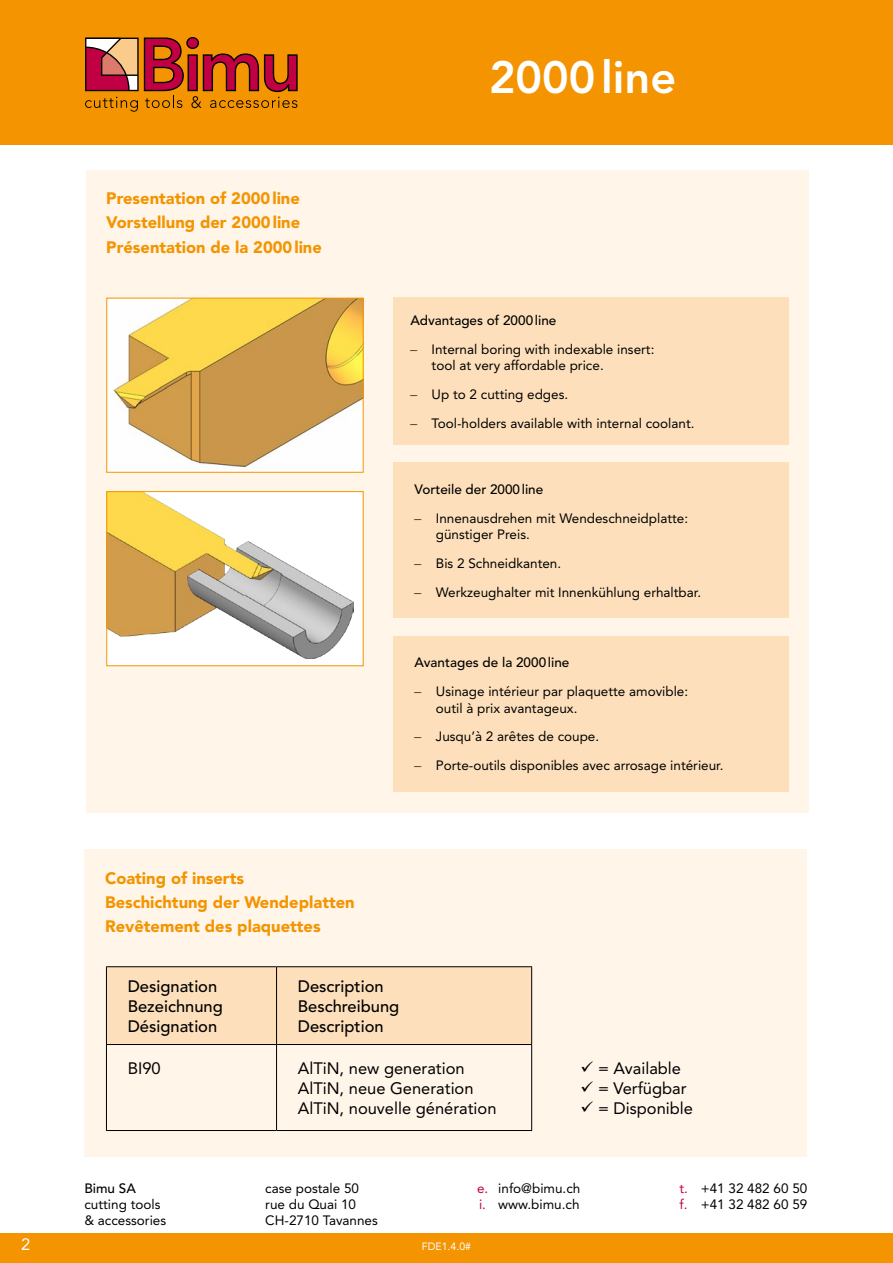
<style>
.page{position:relative;width:893px;height:1263px;background:#fff}
.page>*{position:absolute;margin:0;border:0;box-sizing:border-box;transform-origin:0 0}
.t1{font:800 45px "Avenir";color:#fff}
.t2{font:900 16.5px/24px "Avenir";color:#f39400}
.t3{font:16.5px/19.8px "Avenir";color:#000}
.t4{font:500 16.5px/19.8px "Avenir";color:#000}
.t5{font:16.5px "Avenir";color:#fff}
.t6{font:13.5px/16.2px "Avenir";color:#000}
.t7{font:500 13.5px "Avenir";color:#000}
.t8{font:10.5px "Avenir";color:#fff}
.s1{font-family:"Times New Roman"}
.s2{color:#c10044}
</style>
<div class="page">
<div style="left:0;top:1233px;width:893px;height:30px;background:#f39400"></div>
<div style="left:0;top:0;width:893px;height:145px;background:#f39400"></div>
<svg style="left:85px;top:37px;width:213px;height:75px"></svg>
<div style="left:86px;top:170px;width:722px;height:642px;background:#fff5e9"></div>
<div style="left:393px;top:298px;width:396px;height:147px;background:#fde0bb"></div>
<div style="left:393px;top:462px;width:396px;height:156px;background:#fde0bb"></div>
<div style="left:393px;top:636px;width:396px;height:156px;background:#fde0bb"></div>
<img style="left:108px;top:300px;width:254px;height:171px">
<div style="left:106px;top:298px;width:258px;height:175px;border:1px solid #f39400"></div>
<div style="left:85px;top:849px;width:722px;height:308px;background:#fff5e9"></div>
<div style="left:107px;top:967px;width:424px;height:77px;background:#fde0bb"></div>
<hr style="left:106px;top:966px;width:171px;height:1px;background:#000">
<hr style="left:106px;top:967px;width:1px;height:77px;background:#000">
<hr style="left:277px;top:966px;width:255px;height:1px;background:#000">
<hr style="left:276px;top:967px;width:1px;height:77px;background:#000">
<hr style="left:531px;top:967px;width:1px;height:77px;background:#000">
<hr style="left:106px;top:1044px;width:171px;height:1px;background:#000">
<hr style="left:277px;top:1044px;width:255px;height:1px;background:#000">
<hr style="left:106px;top:1045px;width:1px;height:85px;background:#000">
<hr style="left:276px;top:1045px;width:1px;height:85px;background:#000">
<hr style="left:531px;top:1045px;width:1px;height:85px;background:#000">
<hr style="left:106px;top:1130px;width:171px;height:1px;background:#000">
<hr style="left:277px;top:1130px;width:255px;height:1px;background:#000">
<div style="left:107px;top:492px;width:256px;height:174px;background:#fff"></div>
<img style="left:108px;top:493px;width:246px;height:165px">
<div style="left:106px;top:491px;width:258px;height:175px;border:1px solid #f39400"></div>
<p class="t2" style="left:106px;top:187px;width:217px">Presentation of 2000line<br>Vorstellung der 2000line<br>Présentation de la 2000line</p>
<p class="t2" style="left:105px;top:866px;width:251px">Coating of inserts<br>Beschichtung der Wendeplatten<br>Revêtement des plaquettes</p>
<h1 class="t1" style="left:489px;top:51px;width:189px">2000line</h1>
<p class="t7" style="left:410px;top:313px;width:147px">Advantages of 2000line</p>
<p class="t6" style="left:432px;top:341px;width:224px;text-indent:-21px"><span class="s1">–</span> Internal boring with indexable insert: tool at very affordable price.</p>
<p class="t6" style="left:410px;top:386px;width:159px"><span class="s1">–</span> Up to 2 cutting edges.</p>
<p class="t6" style="left:410px;top:415px;width:286px"><span class="s1">–</span> Tool-holders available with internal coolant.</p>
<p class="t7" style="left:415px;top:482px;width:130px">Vorteile der 2000line</p>
<p class="t6" style="left:436px;top:510px;width:254px;text-indent:-21px"><span class="s1">–</span> Innenausdrehen mit Wendeschneidplatte: günstiger Preis.</p>
<p class="t6" style="left:415px;top:555px;width:148px"><span class="s1">–</span> Bis 2 Schneidkanten.</p>
<p class="t6" style="left:415px;top:584px;width:288px"><span class="s1">–</span> Werkzeughalter mit Innenkühlung erhaltbar.</p>
<p class="t7" style="left:415px;top:655px;width:156px">Avantages de la 2000line</p>
<p class="t6" style="left:436px;top:684px;width:254px;text-indent:-21px"><span class="s1">–</span> Usinage intérieur par plaquette amovible: outil à prix avantageux.</p>
<p class="t6" style="left:415px;top:729px;width:186px"><span class="s1">–</span> Jusqu’à 2 arêtes de coupe.</p>
<p class="t6" style="left:415px;top:758px;width:310px"><span class="s1">–</span> Porte-outils disponibles avec arrosage intérieur.</p>
<p class="t4" style="left:128px;top:977px;width:97px">Designation<br>Bezeichnung<br>Désignation</p>
<p class="t4" style="left:298px;top:977px;width:103px">Description<br>Beschreibung<br>Description</p>
<p class="t3" style="left:128px;top:1058px;width:35px">BI90</p>
<p class="t3" style="left:298px;top:1058px;width:200px">AlTiN, new generation<br>AlTiN, neue Generation<br>AlTiN, nouvelle génération</p>
<p class="t3" style="left:580px;top:1058px;width:102px">✓ = Available</p>
<p class="t3" style="left:580px;top:1078px;width:108px">✓ = Verfügbar</p>
<p class="t3" style="left:580px;top:1098px;width:114px">✓ = Disponible</p>
<p class="t7" style="left:84px;top:1180px;width:53px">Bimu SA</p>
<p class="t6" style="left:84px;top:1196px;width:83px">cutting tools &amp; accessories</p>
<p class="t6" style="left:265px;top:1180px;width:114px">case postale 50 rue du Quai 10<br>CH-2710 Tavannes</p>
<p class="t6" style="left:477px;top:1180px;width:105px"><span class="s2">e.</span> info@bimu.ch <span class="s2">i.</span> www.bimu.ch</p>
<p class="t6" style="left:679px;top:1180px;width:129px"><span class="s2">t.</span> +41 32 482 60 50 <span class="s2">f.</span> +41 32 482 60 59</p>
<p class="t5" style="left:21px;top:1235px;width:11px">2</p>
<p class="t8" style="left:422px;top:1240px;width:51px">FDE1.4.0#</p>
</div>
